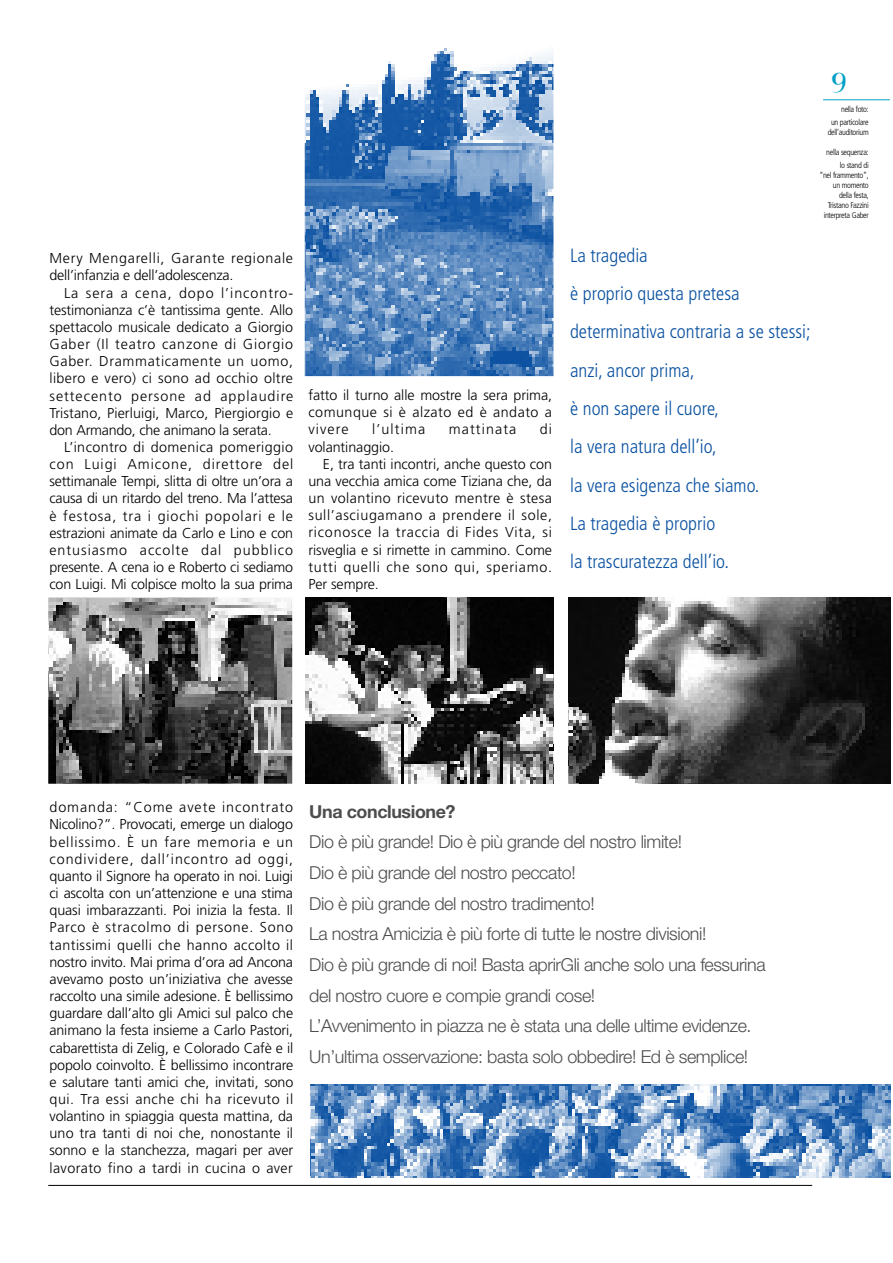
<style>
.page{position:relative;width:893px;height:1263px;background:#fff}
.page>*{position:absolute;margin:0;border:0;box-sizing:border-box;transform-origin:0 0}
.t1{font:700 31.95px "Democratica";color:#02a0c6}
.t2{font:300 condensed 19.2px/38.2px "Frutiger";color:#0a51a1}
.t3{font:300 17.85px/30.6px "Helvetica Neue";letter-spacing:-.02em;color:#4d4d4d}
.t4{font:300 14.25px/17.1px "Frutiger";letter-spacing:.01em;color:#000;text-align:justify}
.t5{font:300 14.25px "Frutiger";letter-spacing:-.015em;color:#000}
.t6{font:300 14.25px "Frutiger";letter-spacing:.065em;color:#000}
.t7{font:300 14.25px "Frutiger";letter-spacing:.05em;color:#000}
.t8{font:300 14.25px "Frutiger";letter-spacing:.055em;color:#000}
.t9{font:300 14.25px "Frutiger";letter-spacing:.03em;color:#000}
.t10{font:300 14.25px "Frutiger";letter-spacing:.045em;color:#000}
.t11{font:300 14.25px "Frutiger";letter-spacing:-.01em;color:#000}
.t12{font:300 14.25px "Frutiger";letter-spacing:.06em;color:#000}
.t13{font:300 14.25px "Frutiger";letter-spacing:.075em;color:#000}
.t14{font:300 condensed 8.25px/9.9px "Frutiger";letter-spacing:-.04em;color:#000;text-align:right}
.s1{font-weight:700}
</style>
<div class="page">
<hr style="left:823px;top:99px;width:66px;height:1px;background:#02a0c6">
<img style="left:305px;top:48px;width:248px;height:328px">
<img style="left:305px;top:598px;width:248px;height:186px">
<img style="left:48px;top:598px;width:244px;height:186px">
<img style="left:568px;top:598px;width:322px;height:186px">
<img style="left:310px;top:1085px;width:580px;height:92px">
<hr style="left:48px;top:1185px;width:764px;height:1px;background:#000">
<p class="t7" style="left:50px;top:253px;width:245px">Mery Mengarelli, Garante regionale</p>
<p class="t5" style="left:50px;top:270px;width:185px">dell’infanzia e dell’adolescenza.</p>
<p class="t6" style="left:64px;top:287px;width:231px">La sera a cena, dopo l’incontro-</p>
<p class="t11" style="left:50px;top:304px;width:245px">testimonianza c’è tantissima gente. Allo</p>
<p class="t4" style="left:50px;top:320px;width:245px">spettacolo musicale dedicato a Giorgio</p>
<p class="t8" style="left:50px;top:338px;width:245px">Gaber (Il teatro canzone di Giorgio</p>
<p class="t10" style="left:50px;top:356px;width:245px">Gaber. Drammaticamente un uomo,</p>
<p class="t4" style="left:50px;top:371px;width:245px">libero e vero) ci sono ad occhio oltre</p>
<p class="t6" style="left:50px;top:390px;width:245px">settecento persone ad applaudire</p>
<p class="t4" style="left:50px;top:405px;width:245px">Tristano, Pierluigi, Marco, Piergiorgio e</p>
<p class="t5" style="left:50px;top:424px;width:224px">don Armando, che animano la serata.</p>
<p class="t9" style="left:64px;top:441px;width:230px">L’incontro di domenica pomeriggio</p>
<p class="t6" style="left:50px;top:458px;width:245px">con Luigi Amicone, direttore del</p>
<p class="t5" style="left:50px;top:476px;width:245px">settimanale Tempi, slitta di oltre un’ora a</p>
<p class="t5" style="left:50px;top:493px;width:245px">causa di un ritardo del treno. Ma l’attesa</p>
<p class="t12" style="left:50px;top:510px;width:245px">è festosa, tra i giochi popolari e le</p>
<p class="t5" style="left:50px;top:527px;width:245px">estrazioni animate da Carlo e Lino e con</p>
<p class="t6" style="left:50px;top:544px;width:245px">entusiasmo accolte dal pubblico</p>
<p class="t5" style="left:50px;top:561px;width:245px">presente. A cena io e Roberto ci sediamo</p>
<p class="t5" style="left:50px;top:579px;width:245px">con Luigi. Mi colpisce molto la sua prima</p>
<p class="t4" style="left:308px;top:388px;width:245px">fatto il turno alle mostre la sera prima, comunque si è alzato ed è andato a vivere</p>
<p class="t4" style="left:372px;top:422px;width:54px">l’ultima</p>
<p class="t13" style="left:449px;top:424px;width:69px">mattinata</p>
<p class="t4" style="left:540px;top:422px;width:14px">di</p>
<p class="t4" style="left:308px;top:439px;width:87px">volantinaggio.</p>
<p class="t4" style="left:323px;top:456px;width:230px">E, tra tanti incontri, anche questo con</p>
<p class="t4" style="left:308px;top:473px;width:245px">una vecchia amica come Tiziana che, da</p>
<p class="t9" style="left:308px;top:492px;width:245px">un volantino ricevuto mentre è stesa</p>
<p class="t10" style="left:308px;top:510px;width:245px">sull’asciugamano a prendere il sole,</p>
<p class="t7" style="left:308px;top:527px;width:245px">riconosce la traccia di Fides Vita, si</p>
<p class="t4" style="left:308px;top:542px;width:245px">risveglia e si rimette in cammino. Come</p>
<p class="t8" style="left:308px;top:561px;width:245px">tutti quelli che sono qui, speriamo.</p>
<p class="t4" style="left:308px;top:576px;width:72px">Per sempre.</p>
<p class="t2" style="left:570px;top:238px;width:242px">La tragedia<br>è proprio questa pretesa determinativa contraria a se stessi; anzi, ancor prima,<br>è non sapere il cuore,<br>la vera natura dell’io,<br>la vera esigenza che siamo.<br>La tragedia è proprio<br>la trascuratezza dell’io.</p>
<p class="t1" style="left:830px;top:62px;width:19px">9</p>
<p class="t14" style="left:831px;top:104px;width:39px;line-height:13px">nella foto:<br>un particolare</p>
<p class="t14" style="left:827px;top:128px;width:43px">dell’auditorium</p>
<p class="t14" style="left:826px;top:147px;width:44px;line-height:13px">nella sequenza: lo stand di</p>
<p class="t14" style="left:819px;top:171px;width:51px">“nel frammento”, un momento della festa,<br>Tristano Fazzini interpreta Gaber</p>
<p class="t4" style="left:50px;top:800px;width:245px">domanda: “Come avete incontrato Nicolino?”. Provocati, emerge un dialogo bellissimo. È un fare memoria e un condividere, dall’incontro ad oggi, quanto il Signore ha operato in noi. Luigi ci ascolta con un’attenzione e una stima quasi imbarazzanti. Poi inizia la festa. Il Parco è stracolmo di persone. Sono tantissimi quelli che hanno accolto il nostro invito. Mai prima d’ora ad Ancona avevamo posto un’iniziativa che avesse raccolto una simile adesione. È bellissimo guardare dall’alto gli Amici sul palco che animano la festa insieme a Carlo Pastori, cabarettista di Zelig, e Colorado Cafè e il popolo coinvolto. È bellissimo incontrare e salutare tanti amici che, invitati, sono qui. Tra essi anche chi ha ricevuto il volantino in spiaggia questa mattina, da uno tra tanti di noi che, nonostante il sonno e la stanchezza, magari per aver lavorato fino a tardi in cucina o aver</p>
<p class="t3" style="left:309px;top:798px;width:458px"><span class="s1">Una conclusione?<br></span>Dio è più grande! Dio è più grande del nostro limite!<br>Dio è più grande del nostro peccato!<br>Dio è più grande del nostro tradimento!<br>La nostra Amicizia è più forte di tutte le nostre divisioni!<br>Dio è più grande di noi! Basta aprirGli anche solo una fessurina del nostro cuore e compie grandi cose!<br>L’Avvenimento in piazza ne è stata una delle ultime evidenze.<br>Un’ultima osservazione: basta solo obbedire! Ed è semplice!</p>
</div>
